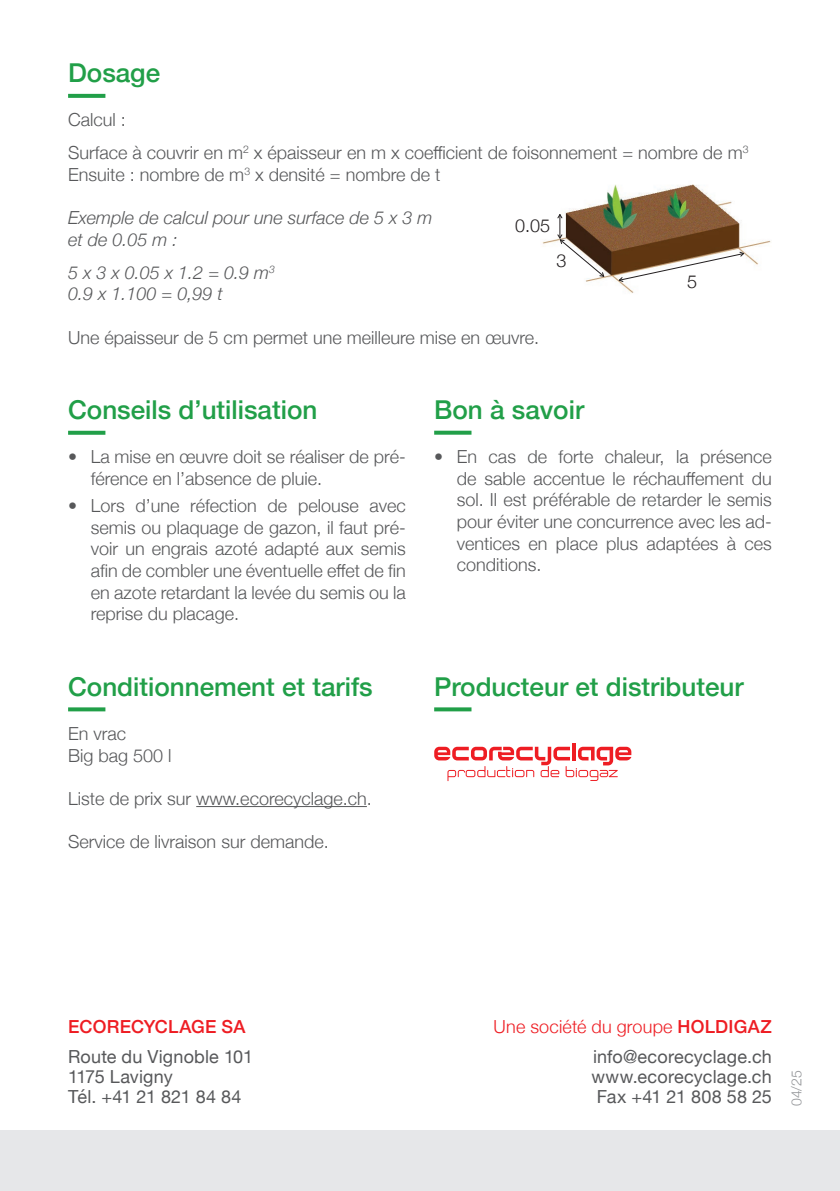
<style>
.page{position:relative;width:840px;height:1191px;background:#fff}
.page>*{position:absolute;margin:0;border:0;box-sizing:border-box;transform-origin:0 0}
.t1{font:500 26px "Helvetica Neue";color:#219f48}
.t2{font:300 18px/21.6px "Helvetica Neue";color:#57585a}
.t3{font:18px/20px "Helvetica Neue";letter-spacing:.01em;color:#57585a}
.t4{font:italic 300 18px/21.6px "Helvetica Neue";color:#57585a}
.t5{font:300 18px "Helvetica Neue";letter-spacing:.01em;color:#ee1d23}
.t6{font:500 18px "Helvetica Neue";letter-spacing:.01em;color:#ee1d23}
.t7{font:300 18px "Helvetica Neue";color:#231f20}
.t8{font:300 14px "Helvetica Neue";color:#939598}
.s1{font-weight:500}
</style>
<div class="page">
<div style="left:0;top:1131px;width:839px;height:60px;background:#e6e7e9"></div>
<hr style="left:196px;top:806px;width:170px;height:1px;background:#57585a">
<svg style="left:434px;top:431px;width:37px;height:4px"></svg>
<svg style="left:68px;top:707px;width:37px;height:4px"></svg>
<svg style="left:68px;top:94px;width:37px;height:4px"></svg>
<svg style="left:68px;top:431px;width:37px;height:4px"></svg>
<svg style="left:434px;top:707px;width:37px;height:4px"></svg>
<hr style="left:572px;top:743px;width:3px;height:17px;background:#ee1d23">
<svg style="left:434px;top:746px;width:197px;height:35px"></svg>
<img style="left:542px;top:184px;width:229px;height:109px">
<svg style="left:556px;top:213px;width:48px;height:65px"></svg>
<svg style="left:617px;top:250px;width:128px;height:34px"></svg>
<h1 class="t1" style="left:68px;top:52px;width:94px">Dosage</h1>
<p class="t2" style="left:68px;top:102px;width:681px;line-height:33px">Calcul :<br>Surface à couvrir en m<sup>2</sup> x épaisseur en m x coefficient de foisonnement = nombre de m<sup>3</sup></p>
<p class="t2" style="left:68px;top:162px;width:374px">Ensuite : nombre de m<sup>3</sup> x densité = nombre de t</p>
<p class="t4" style="left:68px;top:206px;width:366px">Exemple de calcul pour une surface de 5 x 3 m et de 0.05 m :</p>
<p class="t4" style="left:68px;top:260px;width:208px">5 x 3 x 0.05 x 1.2 = 0.9 m<sup>3<br></sup>0.9 x 1.100 = 0,99 t</p>
<p class="t2" style="left:68px;top:325px;width:472px">Une épaisseur de 5 cm permet une meilleure mise en œuvre.</p>
<p class="t7" style="left:514px;top:211px;width:37px">0.05</p>
<p class="t7" style="left:556px;top:246px;width:12px">3</p>
<p class="t7" style="left:686px;top:267px;width:12px">5</p>
<h1 class="t1" style="left:68px;top:389px;width:251px">Conseils d’utilisation</h1>
<p class="t2" style="left:91px;top:445px;width:316px;text-indent:-23px">• La mise en œuvre doit se réaliser de pré&shy;férence en l’absence de pluie.</p>
<p class="t2" style="left:91px;top:493px;width:316px;text-align:justify;text-indent:-23px">• Lors d’une réfection de pelouse avec semis ou plaquage de gazon, il faut pré&shy;voir un engrais azoté adapté aux semis afin de combler une éventuelle effet de fin en azote retardant la levée du semis ou la reprise du placage.</p>
<h1 class="t1" style="left:68px;top:665px;width:306px">Conditionnement et tarifs</h1>
<p class="t2" style="left:68px;top:721px;width:105px">En vrac<br>Big bag 500 l</p>
<p class="t2" style="left:68px;top:786px;width:305px">Liste de prix sur www.ecorecyclage.ch.</p>
<p class="t2" style="left:68px;top:829px;width:262px">Service de livraison sur demande.</p>
<h1 class="t1" style="left:434px;top:389px;width:151px">Bon à savoir</h1>
<p class="t2" style="left:456px;top:445px;width:316px;text-align:justify;text-indent:-23px">• En cas de forte chaleur, la présence de sable accentue le réchauffement du sol. Il est préférable de retarder le semis pour éviter une concurrence avec les ad&shy;ventices en place plus adaptées à ces conditions.</p>
<h1 class="t1" style="left:434px;top:665px;width:311px">Producteur et distributeur</h1>
<p class="t6" style="left:68px;top:1012px;width:178px">ECORECYCLAGE SA</p>
<p class="t3" style="left:68px;top:1047px;width:186px">Route du Vignoble 101<br>1175 Lavigny<br>Tél. +41 21 821 84 84</p>
<p class="t5" style="left:493px;top:1011px;width:279px">Une société du groupe <span class="s1">HOLDIGAZ</span></p>
<p class="t3" style="left:591px;top:1047px;width:182px;text-align:center">info@ecorecyclage.ch www.ecorecyclage.ch<br>Fax +41 21 808 58 25</p>
<p class="t8" style="left:784px;top:1106px;width:37px;rotate:-90deg">04/25</p>
</div>
